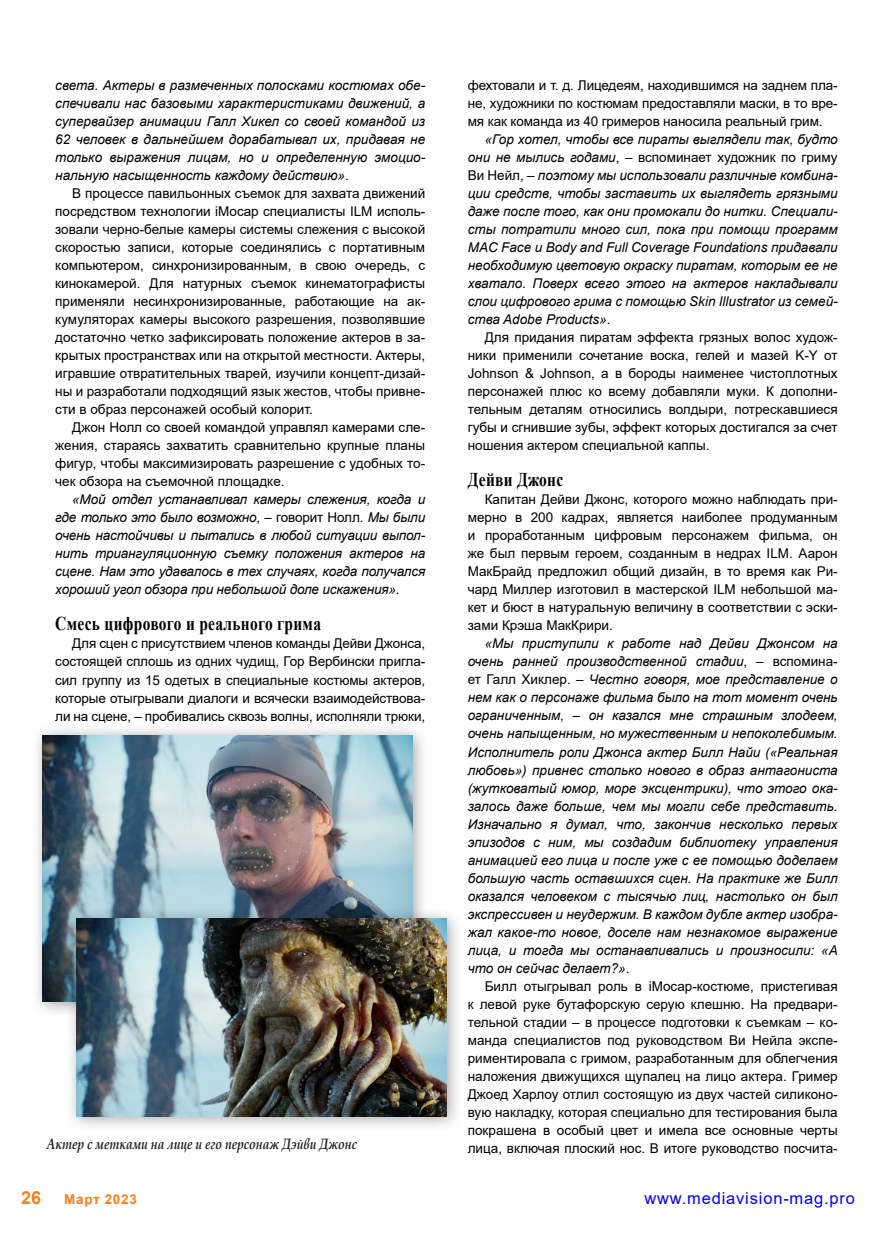
<style>
.page{position:relative;width:893px;height:1234px;background:#fff}
.page>*{position:absolute;margin:0;border:0;box-sizing:border-box;transform-origin:0 0}
.t1{font:700 19.5px "Times New Roman";letter-spacing:.02em;color:#000;scale:.79 1}
.t2{font:700 18px "Arial";color:#f58220}
.t3{font:16.5px "Arial";letter-spacing:.05em;color:#00f}
.t4{font:italic 700 15px "Book Antiqua";color:#231f20;scale:.8 1}
.t5{font:13.5px/18px "Arial";color:#000;text-align:justify}
.t6{font:italic 13.5px/18px "Arial";color:#000;text-align:justify}
.t7{font:700 13.5px "Arial";letter-spacing:.05em;color:#f58220}
.s1{font-style:normal}
</style>
<div class="page">
<div style="left:30px;top:722px;width:399px;height:295px;background:#231f20;opacity:.4"></div>
<img style="left:43px;top:735px;width:369px;height:266px">
<div style="left:64px;top:906px;width:399px;height:225px;background:#231f20;opacity:.4"></div>
<img style="left:77px;top:918px;width:369px;height:197px">
<p class="t6" style="left:55px;top:76px;width:371px">света. Актеры в размеченных полосками костюмах обе&shy;спечивали нас базовыми характеристиками движений, а супервайзер анимации Галл Хикел со своей командой из 62 человек в дальнейшем дорабатывал их, придавая не только выражения лицам, но и определенную эмоцио&shy;нальную насыщенность каждому действию»<span class="s1">.</span></p>
<p class="t5" style="left:55px;top:184px;width:371px;text-indent:17px">В процессе павильонных съемок для захвата движений посредством технологии iMocap специалисты ILM исполь&shy;зовали черно-белые камеры системы слежения с высокой скоростью записи, которые соединялись с портативным компьютером, синхронизированным, в свою очередь, с кинокамерой. Для натурных съемок кинематографисты применяли несинхронизированные, работающие на ак&shy;кумуляторах камеры высокого разрешения, позволявшие достаточно четко зафиксировать положение актеров в за&shy;крытых пространствах или на открытой местности. Актеры, игравшие отвратительных тварей, изучили концепт-дизай&shy;ны и разработали подходящий язык жестов, чтобы привне&shy;сти в образ персонажей особый колорит.</p>
<p class="t5" style="left:55px;top:418px;width:371px;text-indent:17px">Джон Нолл со своей командой управлял камерами сле&shy;жения, стараясь захватить сравнительно крупные планы фигур, чтобы максимизировать разрешение с удобных то&shy;чек обзора на съемочной площадке.</p>
<p class="t6" style="left:55px;top:490px;width:371px;text-indent:17px">«Мой отдел устанавливал камеры слежения, когда и где только это было возможно<span class="s1">, – говорит Нолл.</span> Мы были очень настойчивы и пытались в любой ситуации выпол&shy;нить триангуляционную съемку положения актеров на сцене. Нам это удавалось в тех случаях, когда получался хороший угол обзора при небольшой доле искажения»<span class="s1">.</span></p>
<h1 class="t1" style="left:55px;top:609px;width:338px">Смесь цифрового и реального грима</h1>
<p class="t5" style="left:55px;top:634px;width:371px;text-indent:17px">Для сцен с присутствием членов команды Дейви Джонса, состоящей сплошь из одних чудищ, Гор Вербински пригла&shy;сил группу из 15 одетых в специальные костюмы актеров, которые отыгрывали диалоги и всячески взаимодействова&shy;ли на сцене, – пробивались сквозь волны, исполняли трюки,</p>
<p class="t5" style="left:468px;top:76px;width:371px">фехтовали и т. д. Лицедеям, находившимся на заднем пла&shy;не, художники по костюмам предоставляли маски, в то вре&shy;мя как команда из 40 гримеров наносила реальный грим.</p>
<p class="t6" style="left:468px;top:130px;width:371px;text-indent:17px">«Гор хотел, чтобы все пираты выглядели так, будто они не мылись годами<span class="s1">, – вспоминает художник по гриму Ви Нейл, –</span> поэтому мы использовали различные комбина&shy;ции средств, чтобы заставить их выглядеть грязными даже после того, как они промокали до нитки. Специали&shy;сты потратили много сил, пока при помощи программ MAC Face и Body and Full Coverage Foundations придавали необходимую цветовую окраску пиратам, которым ее не хватало. Поверх всего этого на актеров накладывали слои цифрового грима с помощью Skin Illustrator из семей&shy;ства Adobe Products»<span class="s1">.</span></p>
<p class="t5" style="left:468px;top:328px;width:371px;text-indent:17px">Для придания пиратам эффекта грязных волос худож&shy;ники применили сочетание воска, гелей и мазей K-Y от Johnson &amp; Johnson, а в бороды наименее чистоплотных персонажей плюс ко всему добавляли муки. К дополни&shy;тельным деталям относились волдыри, потрескавшиеся губы и сгнившие зубы, эффект которых достигался за счет ношения актером специальной каппы.</p>
<h1 class="t1" style="left:468px;top:465px;width:122px">Дейви Джонс</h1>
<p class="t5" style="left:468px;top:490px;width:371px;text-indent:17px">Капитан Дейви Джонс, которого можно наблюдать при&shy;мерно в 200 кадрах, является наиболее продуманным и проработанным цифровым персонажем фильма, он же был первым героем, созданным в недрах ILM. Аарон МакБрайд предложил общий дизайн, в то время как Ри&shy;чард Миллер изготовил в мастерской ILM небольшой ма&shy;кет и бюст в натуральную величину в соответствии с эски&shy;зами Крэша МакКрири.</p>
<p class="t6" style="left:468px;top:634px;width:371px;text-indent:17px">«Мы приступили к работе над Дейви Джонсом на очень ранней производственной стадии<span class="s1">, – вспомина&shy;ет Галл Хиклер. –</span> Честно говоря, мое представление о нем как о персонаже фильма было на тот момент очень ограниченным, – он казался мне страшным злодеем, очень напыщенным, но мужественным и непоколебимым.<br>Исполнитель роли Джонса актер Билл Найи («Реальная любовь») привнес столько нового в образ антагониста (жутковатый юмор, море эксцентрики), что этого ока&shy;залось даже больше, чем мы могли себе представить.<br>Изначально я думал, что, закончив несколько первых эпизодов с ним, мы создадим библиотеку управления анимацией его лица и после уже с ее помощью доделаем большую часть оставшихся сцен. На практике же Билл оказался человеком с тысячью лиц, настолько он был экспрессивен и неудержим. В каждом дубле актер изобра&shy;жал какое-то новое, доселе нам незнакомое выражение лица, и тогда мы останавливались и произносили: «А что он сейчас делает?»<span class="s1">.</span></p>
<p class="t5" style="left:468px;top:976px;width:371px;text-indent:17px">Билл отыгрывал роль в iMocap-костюме, пристегивая к левой руке бутафорскую серую клешню. На предвари&shy;тельной стадии – в процессе подготовки к съемкам – ко&shy;манда специалистов под руководством Ви Нейла экспе&shy;риментировала с гримом, разработанным для облегчения наложения движущихся щупалец на лицо актера. Гример Джоед Харлоу отлил состоящую из двух частей силиконо&shy;вую накладку, которая специально для тестирования была покрашена в особый цвет и имела все основные черты</p>
<p class="t4" style="left:47px;top:1132px;width:389px">Актер с метками на лице и его персонаж Дэйви Джонс</p>
<p class="t5" style="left:468px;top:1138px;width:371px">лица, включая плоский нос. В итоге руководство посчита-</p>
<h2 class="t2" style="left:21px;top:1184px;width:22px">26</h2>
<p class="t7" style="left:64px;top:1189px;width:74px">Март 2023</p>
<p class="t3" style="left:644px;top:1186px;width:212px">www.mediavision-mag.pro</p>
</div>
